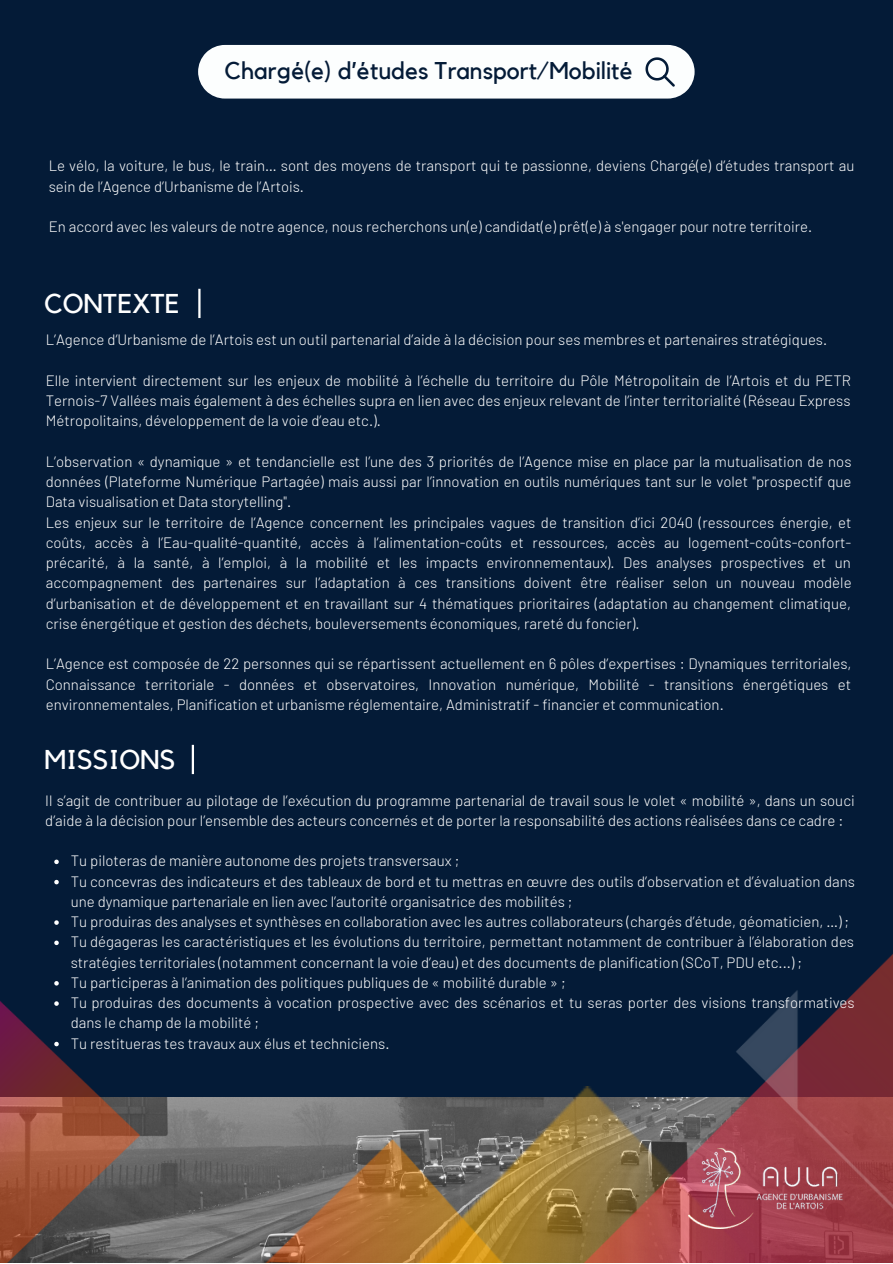
<style>
.page{position:relative;width:893px;height:1264px;background:#fff}
.page>*{position:absolute;margin:0;border:0;box-sizing:border-box;transform-origin:0 0}
.t1{font:27.15px "Kollektif";color:#fff}
.t2{font:24.15px "Kollektif";color:#041b37}
.t3{font:300 15px/20.2px "Barlow";color:#fff}
</style>
<div class="page">
<div style="left:0;top:0;width:892px;height:1262px;background:#041b37"></div>
<img style="left:139px;top:1097px;width:278px;height:165px">
<img style="left:736px;top:955px;width:156px;height:307px">
<img style="left:0;top:985px;width:139px;height:277px">
<img style="left:417px;top:1086px;width:337px;height:176px">
<img style="left:182px;top:1132px;width:330px;height:130px">
<img style="left:688px;top:1148px;width:157px;height:80px">
<hr style="left:198px;top:289px;width:2px;height:29px;background:#fff">
<hr style="left:192px;top:744px;width:2px;height:30px;background:#fff">
<svg style="left:54px;top:859px;width:5px;height:5px"></svg>
<svg style="left:54px;top:879px;width:5px;height:5px"></svg>
<svg style="left:54px;top:920px;width:5px;height:4px"></svg>
<svg style="left:54px;top:940px;width:5px;height:5px"></svg>
<svg style="left:54px;top:981px;width:5px;height:4px"></svg>
<svg style="left:54px;top:1001px;width:5px;height:4px"></svg>
<svg style="left:54px;top:1041px;width:5px;height:5px"></svg>
<div style="left:198px;top:45px;width:496px;height:54px;background:#fcfefe"></div>
<p class="t2" style="left:224px;top:60px;width:409px">Chargé(e) d’études Transport/Mobilité</p>
<p class="t3" style="left:49px;top:155px;width:807px">Le vélo, la voiture, le bus, le train… sont des moyens de transport qui te passionne, deviens Chargé(e) d’études transport au sein de l’Agence d’Urbanisme de l’Artois.</p>
<p class="t3" style="left:49px;top:216px;width:765px">En accord avec les valeurs de notre agence, nous recherchons un(e) candidat(e) prêt(e) à s'engager pour notre territoire.</p>
<p class="t1" style="left:44px;top:291px;width:137px">CONTEXTE</p>
<p class="t3" style="left:46px;top:329px;width:783px">L’Agence d’Urbanisme de l’Artois est un outil partenarial d’aide à la décision pour ses membres et partenaires stratégiques.</p>
<p class="t3" style="left:46px;top:370px;width:806px;text-align:justify">Elle intervient directement sur les enjeux de mobilité à l’échelle du territoire du Pôle Métropolitain de l’Artois et du PETR Ternois-7 Vallées mais également à des échelles supra en lien avec des enjeux relevant de l’inter territorialité (Réseau Express Métropolitains, développement de la voie d’eau etc.).</p>
<p class="t3" style="left:46px;top:451px;width:807px;text-align:justify">L’observation « dynamique » et tendancielle est l’une des 3 priorités de l’Agence mise en place par la mutualisation de nos données (Plateforme Numérique Partagée) mais aussi par l’innovation en outils numériques tant sur le volet "prospectif que Data visualisation et Data storytelling".</p>
<p class="t3" style="left:46px;top:511px;width:807px;text-align:justify">Les enjeux sur le territoire de l’Agence concernent les principales vagues de transition d’ici 2040 (ressources énergie, et coûts, accès à l’Eau-qualité-quantité, accès à l’alimentation-coûts et ressources, accès au logement-coûts-confort&shy;précarité, à la santé, à l’emploi, à la mobilité et les impacts environnementaux). Des analyses prospectives et un accompagnement des partenaires sur l’adaptation à ces transitions doivent être réaliser selon un nouveau modèle d’urbanisation et de développement et en travaillant sur 4 thématiques prioritaires (adaptation au changement climatique, crise énergétique et gestion des déchets, bouleversements économiques, rareté du foncier).</p>
<p class="t3" style="left:46px;top:653px;width:807px;text-align:justify">L’Agence est composée de 22 personnes qui se répartissent actuellement en 6 pôles d’expertises : Dynamiques territoriales, Connaissance territoriale - données et observatoires, Innovation numérique, Mobilité - transitions énergétiques et environnementales, Planification et urbanisme réglementaire, Administratif - financier et communication.</p>
<p class="t1" style="left:44px;top:747px;width:133px">MISSIONS</p>
<p class="t3" style="left:45px;top:789px;width:810px">Il s’agit de contribuer au pilotage de l’exécution du programme partenarial de travail sous le volet « mobilité », dans un souci d’aide à la décision pour l’ensemble des acteurs concernés et de porter la responsabilité des actions réalisées dans ce cadre :</p>
<p class="t3" style="left:71px;top:850px;width:390px">Tu piloteras de manière autonome des projets transversaux ;</p>
<p class="t3" style="left:71px;top:870px;width:785px">Tu concevras des indicateurs et des tableaux de bord et tu mettras en œuvre des outils d’observation et d’évaluation dans une dynamique partenariale en lien avec l’autorité organisatrice des mobilités ;</p>
<p class="t3" style="left:71px;top:911px;width:780px">Tu produiras des analyses et synthèses en collaboration avec les autres collaborateurs (chargés d’étude, géomaticien, …) ;</p>
<p class="t3" style="left:71px;top:931px;width:784px">Tu dégageras les caractéristiques et les évolutions du territoire, permettant notamment de contribuer à l’élaboration des stratégies territoriales (notamment concernant la voie d’eau) et des documents de planification (SCoT, PDU etc...) ;</p>
<p class="t3" style="left:71px;top:971px;width:496px">Tu participeras à l’animation des politiques publiques de « mobilité durable » ;</p>
<p class="t3" style="left:71px;top:991px;width:785px">Tu produiras des documents à vocation prospective avec des scénarios et tu seras porter des visions transformatives dans le champ de la mobilité ;</p>
<p class="t3" style="left:71px;top:1032px;width:320px">Tu restitueras tes travaux aux élus et techniciens.</p>
</div>
